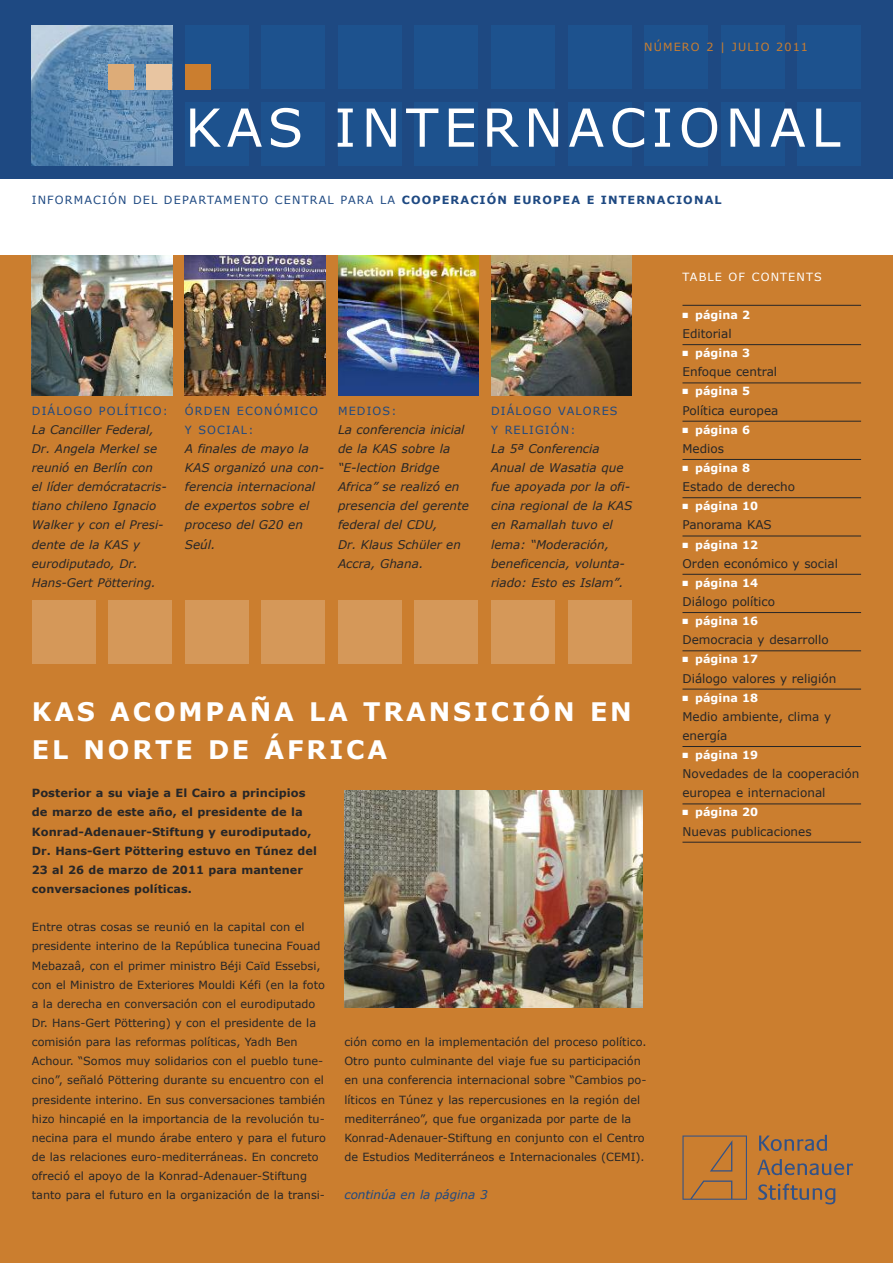
<style>
.page{position:relative;width:893px;height:1263px;background:#fff}
.page>*{position:absolute;margin:0;border:0;box-sizing:border-box;transform-origin:0 0}
.t1{font:52.5px "Verdana";letter-spacing:.1em;color:#fff}
.t2{font:700 25.5px/38.2px "Verdana";letter-spacing:.11em;color:#fff}
.t3{font:italic 12px/19.2px "Verdana";color:#272627}
.t4{font:12px/19.2px "Verdana";color:#272627}
.t5{font:italic 12px "Verdana";color:#1e4982}
.t6{font:italic 11.85px/19.2px "Verdana";color:#272627}
.t7{font:11.25px/19.2px "Verdana";color:#272627}
.t8{font:700 11.25px/19.2px "Verdana";letter-spacing:.005em;color:#272627}
.t9{font:11.25px/19.2px "Verdana";letter-spacing:.1em;color:#1e4982}
.t10{font:700 11.25px "Verdana";color:#fff}
.t11{font:11.25px "Verdana";letter-spacing:.1em;color:#cb7e2f}
.t12{font:11.25px "Verdana";letter-spacing:.1em;color:#fff}
.s1{font-weight:700}
</style>
<div class="page">
<div style="left:0;top:255px;width:893px;height:1008px;background:#cb7e2f"></div>
<div style="left:0;top:0;width:893px;height:179px;background:#1e4982"></div>
<div style="left:185px;top:102px;width:64px;height:64px;background:#1d528e"></div>
<div style="left:185px;top:26px;width:64px;height:63px;background:#1d528e"></div>
<div style="left:261px;top:102px;width:64px;height:64px;background:#1d528e"></div>
<div style="left:261px;top:26px;width:64px;height:63px;background:#1d528e"></div>
<div style="left:338px;top:102px;width:64px;height:64px;background:#1d528e"></div>
<div style="left:338px;top:26px;width:64px;height:63px;background:#1d528e"></div>
<div style="left:415px;top:102px;width:63px;height:64px;background:#1d528e"></div>
<div style="left:415px;top:26px;width:63px;height:63px;background:#1d528e"></div>
<div style="left:491px;top:102px;width:64px;height:64px;background:#1d528e"></div>
<div style="left:491px;top:26px;width:64px;height:63px;background:#1d528e"></div>
<div style="left:568px;top:102px;width:63px;height:64px;background:#1d528e"></div>
<div style="left:568px;top:26px;width:63px;height:63px;background:#1d528e"></div>
<div style="left:644px;top:102px;width:64px;height:64px;background:#1d528e"></div>
<div style="left:644px;top:26px;width:64px;height:63px;background:#1d528e"></div>
<div style="left:721px;top:102px;width:63px;height:64px;background:#1d528e"></div>
<div style="left:721px;top:26px;width:63px;height:63px;background:#1d528e"></div>
<div style="left:797px;top:102px;width:64px;height:64px;background:#1d528e"></div>
<div style="left:797px;top:26px;width:64px;height:63px;background:#1d528e"></div>
<div style="left:32px;top:600px;width:64px;height:63px;background:#d59859"></div>
<div style="left:108px;top:600px;width:64px;height:63px;background:#d59859"></div>
<div style="left:185px;top:600px;width:64px;height:63px;background:#d59859"></div>
<div style="left:261px;top:600px;width:64px;height:63px;background:#d59859"></div>
<div style="left:338px;top:600px;width:64px;height:63px;background:#d59859"></div>
<div style="left:415px;top:600px;width:63px;height:63px;background:#d59859"></div>
<div style="left:491px;top:600px;width:64px;height:63px;background:#d59859"></div>
<div style="left:568px;top:600px;width:63px;height:63px;background:#d59859"></div>
<img style="left:185px;top:255px;width:140px;height:140px">
<img style="left:32px;top:255px;width:140px;height:140px">
<img style="left:338px;top:255px;width:140px;height:140px">
<img style="left:491px;top:255px;width:140px;height:140px">
<img style="left:344px;top:791px;width:298px;height:217px">
<hr style="left:682px;top:305px;width:179px;height:1px;background:#272627">
<hr style="left:682px;top:344px;width:179px;height:1px;background:#272627">
<hr style="left:682px;top:383px;width:179px;height:1px;background:#272627">
<hr style="left:682px;top:421px;width:179px;height:1px;background:#272627">
<hr style="left:682px;top:459px;width:179px;height:1px;background:#272627">
<hr style="left:682px;top:497px;width:179px;height:1px;background:#272627">
<hr style="left:682px;top:536px;width:179px;height:1px;background:#272627">
<hr style="left:682px;top:574px;width:179px;height:1px;background:#272627">
<hr style="left:682px;top:612px;width:179px;height:1px;background:#272627">
<hr style="left:682px;top:650px;width:179px;height:1px;background:#272627">
<hr style="left:682px;top:689px;width:179px;height:1px;background:#272627">
<hr style="left:682px;top:746px;width:179px;height:1px;background:#272627">
<hr style="left:682px;top:804px;width:179px;height:1px;background:#272627">
<hr style="left:682px;top:842px;width:179px;height:1px;background:#272627">
<svg style="left:682px;top:1135px;width:65px;height:65px"></svg>
<svg style="left:759px;top:1135px;width:68px;height:16px"></svg>
<svg style="left:757px;top:1159px;width:96px;height:16px"></svg>
<svg style="left:758px;top:1183px;width:77px;height:21px"></svg>
<img style="left:32px;top:26px;width:140px;height:140px">
<div style="left:185px;top:64px;width:25px;height:25px;background:#cb7e2f"></div>
<div style="left:147px;top:64px;width:25px;height:25px;background:#e8c5a1"></div>
<div style="left:108px;top:64px;width:26px;height:25px;background:#ddac78"></div>
<p class="t11" style="left:644px;top:40px;width:165px">NÚMERO 2 | JULIO 2011</p>
<h1 class="t1" style="left:185px;top:94px;width:657px">KAS INTERNACIONAL</h1>
<p class="t9" style="left:32px;top:190px;width:691px">INFORMACIÓN DEL DEPARTAMENTO CENTRAL PARA LA <span class="s1">COOPERACIÓN EUROPEA E INTERNACIONAL</span></p>
<p class="t9" style="left:32px;top:400px;width:138px">DIÁLOGO POLÍTICO:</p>
<p class="t6" style="left:32px;top:419px;width:136px">La Canciller Federal,<br>Dr. Angela Merkel se reunió en Berlín con<br>el líder demócratacris&shy;tiano chileno Ignacio<br>Walker y con el Presi&shy;dente de la KAS y eurodiputado, Dr.<br>Hans-Gert Pöttering.</p>
<p class="t9" style="left:185px;top:400px;width:134px">ÓRDEN ECONÓMICO<br>Y SOCIAL:</p>
<p class="t3" style="left:185px;top:438px;width:141px">A finales de mayo la<br>KAS organizó una con&shy;ferencia internacional de expertos sobre el proceso del G20 en<br>Seúl.</p>
<p class="t9" style="left:338px;top:400px;width:60px">MEDIOS:</p>
<p class="t3" style="left:338px;top:419px;width:133px">La conferencia inicial de la KAS sobre la “E-lection Bridge<br>Africa” se realizó en presencia del gerente federal del CDU,<br>Dr. Klaus Schüler en<br>Accra, Ghana.</p>
<p class="t9" style="left:491px;top:400px;width:128px">DIÁLOGO VALORES<br>Y RELIGIÓN:</p>
<p class="t3" style="left:491px;top:438px;width:143px">La 5ª Conferencia<br>Anual de Wasatia que fue apoyada por la ofi&shy;cina regional de la KAS en Ramallah tuvo el lema: “Moderación, beneficencia, volunta&shy;riado: Esto es Islam”.</p>
<h2 class="t2" style="left:32px;top:691px;width:601px">KAS ACOMPAÑA LA TRANSICIÓN EN<br>EL NORTE DE ÁFRICA</h2>
<p class="t8" style="left:32px;top:783px;width:286px">Posterior a su viaje a El Cairo a principios de marzo de este año, el presidente de la Konrad-Adenauer-Stiftung y eurodiputado, Dr. Hans-Gert Pöttering estuvo en Túnez del 23 al 26 de marzo de 2011 para mantener conversaciones políticas.</p>
<p class="t7" style="left:32px;top:917px;width:295px">Entre otras cosas se reunió en la capital con el presidente interino de la República tunecina Fouad Mebazaâ, con el primer ministro béji Caïd Essebsi, con el Ministro de Exteriores Mouldi Kéfi (en la foto a la derecha en conversación con el eurodiputado Dr. Hans-Gert Pöttering) y con el presidente de la comisión para las reformas políticas, Yadh ben Achour. “Somos muy solidarios con el pueblo tune&shy;cino”, señaló Pöttering durante su encuentro con el presidente interino. En sus conversaciones también hizo hincapié en la importancia de la revolución tu&shy;necina para el mundo árabe entero y para el futuro de las relaciones euro-mediterráneas. En concreto ofreció el apoyo de la Konrad-Adenauer-Stiftung tanto para el futuro en la organización de la transi-</p>
<p class="t7" style="left:344px;top:1032px;width:304px">ción como en la implementación del proceso político.<br>Otro punto culminante del viaje fue su participación en una conferencia internacional sobre “Cambios po&shy;líticos en Túnez y las repercusiones en la región del mediterráneo”, que fue organizada por parte de la Konrad-Adenauer-Stiftung en conjunto con el Centro de Estudios Mediterráneos e Internacionales (CEMI).</p>
<p class="t5" style="left:344px;top:1187px;width:145px">continúa en la página 3</p>
<p class="t12" style="left:682px;top:269px;width:141px">TAbLE OF CONTENTS</p>
<p class="t10" style="left:682px;top:308px;width:69px">■ página 2</p>
<p class="t4" style="left:682px;top:324px;width:51px">Editorial</p>
<p class="t10" style="left:682px;top:346px;width:69px">■ página 3</p>
<p class="t4" style="left:682px;top:362px;width:96px">Enfoque central</p>
<p class="t10" style="left:682px;top:384px;width:69px">■ página 5</p>
<p class="t4" style="left:682px;top:400px;width:97px">Política europea</p>
<p class="t10" style="left:682px;top:422px;width:69px">■ página 6</p>
<p class="t4" style="left:682px;top:438px;width:43px">Medios</p>
<p class="t10" style="left:682px;top:461px;width:69px">■ página 8</p>
<p class="t4" style="left:682px;top:477px;width:114px">Estado de derecho</p>
<p class="t10" style="left:682px;top:499px;width:77px">■ página 10</p>
<p class="t4" style="left:682px;top:515px;width:91px">Panorama KAS</p>
<p class="t10" style="left:682px;top:537px;width:77px">■ página 12</p>
<p class="t4" style="left:682px;top:553px;width:157px">Orden económico y social</p>
<p class="t10" style="left:682px;top:575px;width:77px">■ página 14</p>
<p class="t4" style="left:682px;top:592px;width:94px">Diálogo político</p>
<p class="t10" style="left:682px;top:614px;width:77px">■ página 16</p>
<p class="t4" style="left:682px;top:630px;width:148px">Democracia y desarrollo</p>
<p class="t10" style="left:682px;top:652px;width:77px">■ página 17</p>
<p class="t4" style="left:682px;top:668px;width:155px">Diálogo valores y religión</p>
<p class="t10" style="left:682px;top:690px;width:77px">■ página 18</p>
<p class="t4" style="left:682px;top:706px;width:150px">Medio ambiente, clima y energía</p>
<p class="t10" style="left:682px;top:748px;width:77px">■ página 19</p>
<p class="t4" style="left:682px;top:764px;width:178px">Novedades de la cooperación europea e internacional</p>
<p class="t10" style="left:682px;top:805px;width:77px">■ página 20</p>
<p class="t4" style="left:682px;top:821px;width:131px">Nuevas publicaciones</p>
</div>
